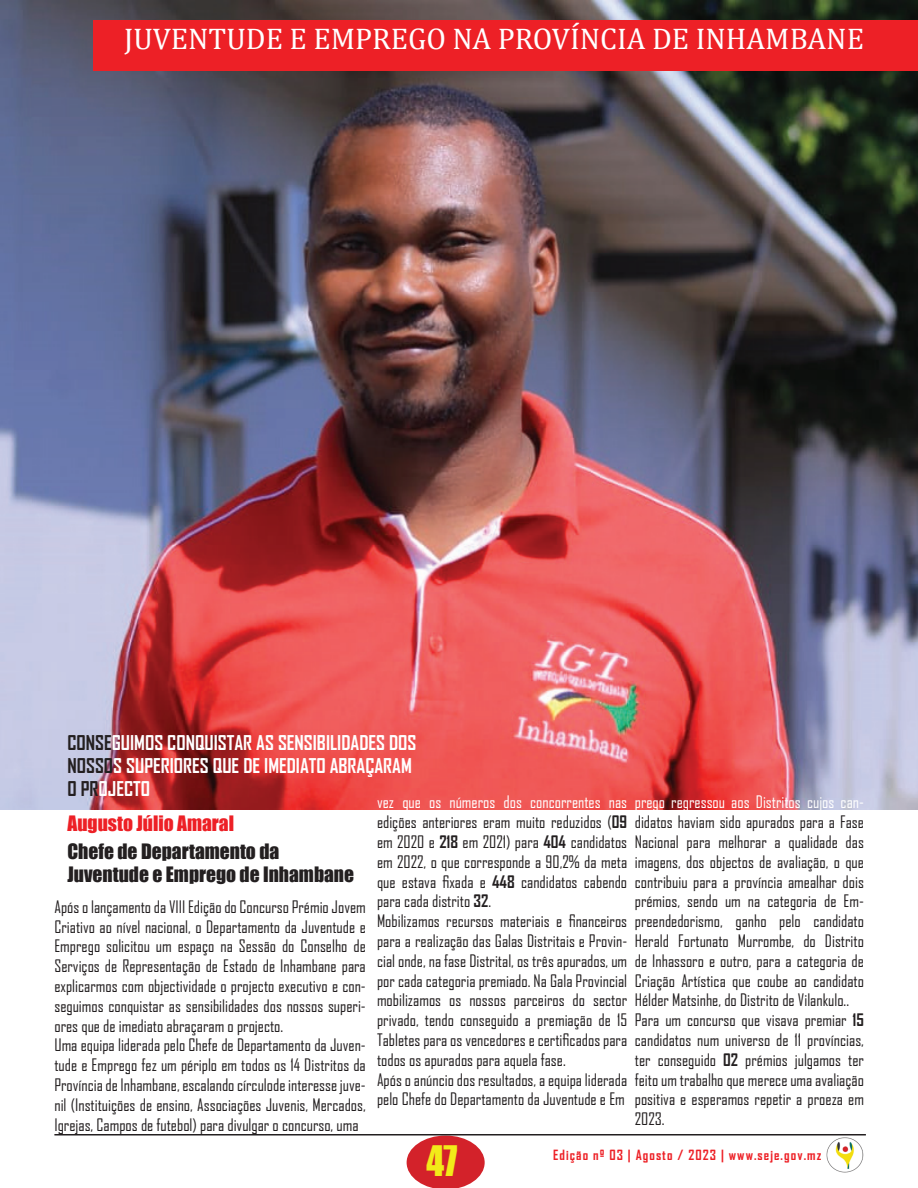
<style>
.page{position:relative;width:918px;height:1188px;background:#fff}
.page>*{position:absolute;margin:0;border:0;box-sizing:border-box;transform-origin:0 0}
.t1{font:38.7px "Impact";color:#f2eb19;scale:.92 1}
.t2{font:30px "Cambria Math";color:#fff}
.t3{font:700 19.5px/23.4px "Agency FB";color:#fff}
.t4{font:19.5px/23.4px "Impact";color:#231f20}
.t5{font:19.5px "Impact";color:#ed2026}
.t6{font:16.5px/19.8px "Agency FB";color:#231f20}
.t7{font:16.5px "Agency FB";color:#fff}
.t8{font:700 13.5px "Agency FB";letter-spacing:.08em;color:#ed2026}
.s1{color:#231f20}
.s2{color:#fff}
.s3{font-weight:700}
</style>
<div class="page">
<img style="left:0;top:0;width:918px;height:810px">
<div style="left:94px;top:20px;width:824px;height:50px;background:#ed2026"></div>
<svg style="left:407px;top:1136px;width:78px;height:52px"></svg>
<img style="left:826px;top:1137px;width:38px;height:35px">
<hr style="left:54px;top:1134px;width:812px;height:2px;background:#231f20">
<h2 class="t2" style="left:124px;top:22px;width:741px">JUVENTUDE E EMPREGO NA PROVÍNCIA DE INHAMBANE</h2>
<p class="t3" style="left:67px;top:730px;width:351px"><span class="s1">CONSE</span>GUIMOS CONQUISTAR AS SENSIBILIDADES DOS<br><span class="s1">NOSSO</span>S SUPERIORES QUE DE IMEDIATO ABRAÇARAM<br><span class="s1">O PR</span>OJECTO</p>
<p class="t5" style="left:67px;top:808px;width:168px">Augusto Júlio Amaral</p>
<p class="t4" style="left:67px;top:839px;width:288px">Chefe de Departamento da<br>Juventude e Emprego de Inhambane</p>
<p class="t6" style="left:377px;top:792px;width:252px"><span class="s2">vez que os números dos concorrentes nas </span>edições anteriores eram muito reduzidos (<span class="s3">09 </span>em 2020 e <span class="s3">218</span> em 2021) para <span class="s3">404</span> candidatos em 2022, o que corresponde a 90,2% da meta que estava fixada e <span class="s3">448</span> candidatos cabendo para cada distrito <span class="s3">32</span>.<br>Mobilizamos recursos materiais e financeiros para a realização das Galas Distritais e Provin&shy;cial onde, na fase Distrital, os três apurados, um por cada categoria premiado. Na Gala Provincial mobilizamos os nossos parceiros do sector privado, tendo conseguido a premiação de 15<br>Tabletes para os vencedores e certificados para todos os apurados para aquela fase.<br>Após o anúncio dos resultados, a equipa liderada pelo Chefe do Departamento da Juventude e Em</p>
<p class="t7" style="left:635px;top:792px;width:231px">prego regressou aos Distritos cujos can-</p>
<p class="t6" style="left:635px;top:812px;width:231px">didatos haviam sido apurados para a Fase Nacional para melhorar a qualidade das imagens, dos objectos de avaliação, o que contribuiu para a província amealhar dois prémios, sendo um na categoria de Em&shy;preendedorismo, ganho pelo candidato Herald Fortunato Murrombe, do Distrito de Inhassoro e outro, para a categoria de Criação Artística que coube ao candidato Hélder Matsinhe, do Distrito de Vilankulo..<br>Para um concurso que visava premiar <span class="s3">15 </span>candidatos num universo de 11 províncias, ter conseguido <span class="s3">02</span> prémios julgamos ter feito um trabalho que merece uma avaliação positiva e esperamos repetir a proeza em 2023.</p>
<p class="t6" style="left:54px;top:896px;width:313px">Após o lançamento da VIII Edição do Concurso Prémio Jovem Criativo ao nível nacional, o Departamento da Juventude e Emprego solicitou um espaço na Sessão do Conselho de Serviços de Representação de Estado de Inhambane para explicarmos com objectividade o projecto executivo e con&shy;seguimos conquistar as sensibilidades dos nossos superi&shy;ores que de imediato abraçaram o projecto.<br>Uma equipa liderada pelo Chefe de Departamento da Juven&shy;tude e Emprego fez um périplo em todos os 14 Distritos da Província de Inhambane, escalando círculode interesse juve&shy;nil (Instituições de ensino, Associações Juvenis, Mercados, Igrejas, Campos de futebol) para divulgar o concurso, uma</p>
<h1 class="t1" style="left:427px;top:1131px;width:35px">47</h1>
<p class="t8" style="left:553px;top:1147px;width:270px">Edição nº 03 | Agosto / 2023 | www.seje.gov.mz</p>
</div>
